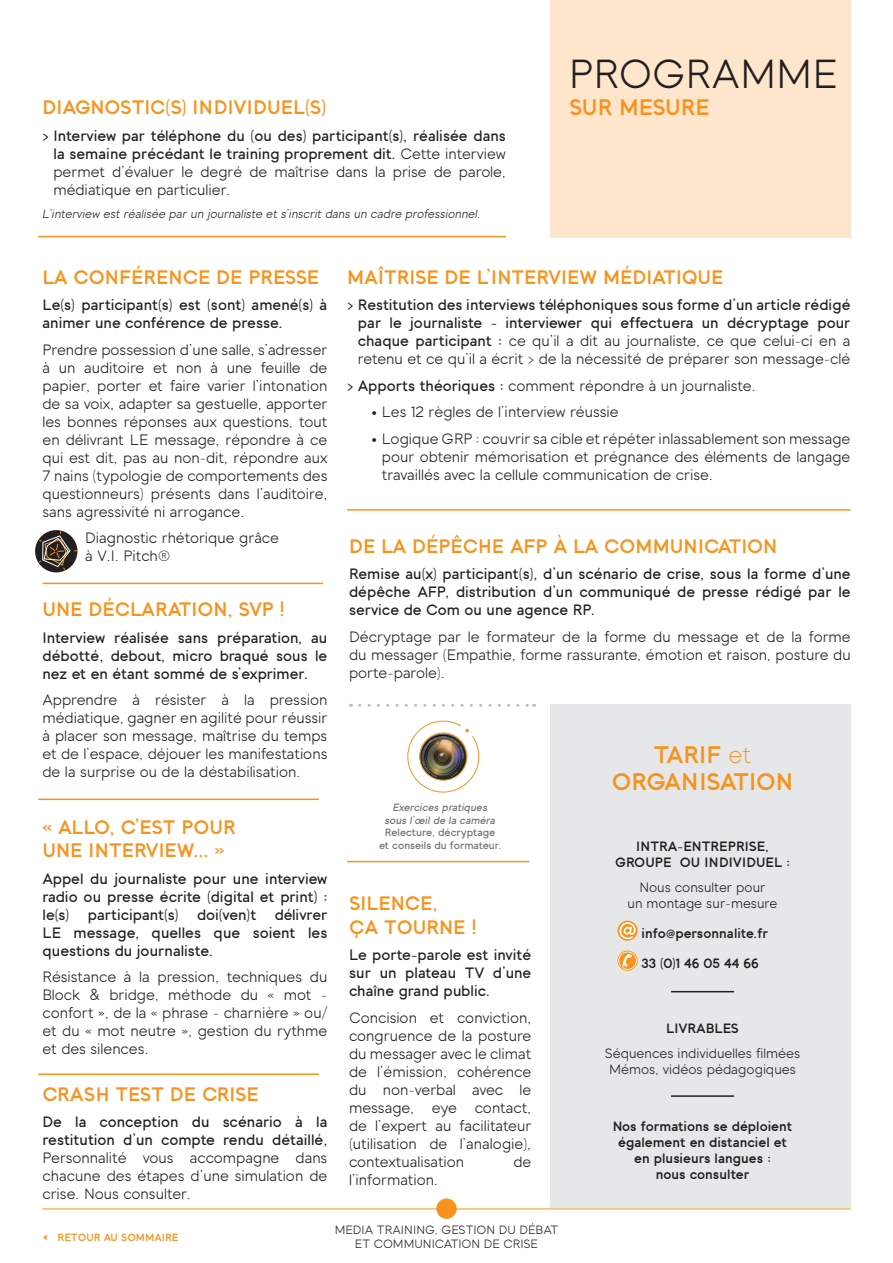
<style>
.page{position:relative;width:893px;height:1263px;background:#fff}
.page>*{position:absolute;margin:0;border:0;box-sizing:border-box;transform-origin:0 0}
.t1{font:40.5px "Toma Sans";color:#231f20}
.t2{font:700 24px/27px "Toma Sans";color:#f7931d;text-align:center}
.t3{font:700 22.5px "Toma Sans";color:#f7931d}
.t4{font:700 19.5px/23.4px "Toma Sans";color:#f7931d}
.t5{font:15px/18px "Toma Sans";color:#231f20;text-align:justify}
.t6{font:600 15px/18px "Toma Sans";color:#231f20;text-align:justify}
.t7{font:700 13.5px/16.2px "Toma Sans";color:#231f20;text-align:center}
.t8{font:13.5px/16.2px "Toma Sans";color:#231f20;text-align:center}
.t9{font:italic 12px "Toma Sans";color:#231f20}
.t10{font:12px "Toma Sans";color:#231f20}
.t11{font:600 10.5px "Toma Sans";color:#6c6d70}
.t12{font:italic 600 10.5px "Toma Sans";color:#6c6d70}
.t13{font:700 10.5px "Toma Sans";color:#f7931d}
.s1{font-weight:400}
.s2{font-weight:600}
.s3{font-weight:300}
.s4{font-family:"DIN2014";font-weight:800}
</style>
<div class="page">
<div style="left:551px;top:0;width:300px;height:237px;background:#fee6cc"></div>
<div style="left:551px;top:704px;width:300px;height:504px;background:#e6e7e9"></div>
<svg style="left:617px;top:921px;width:21px;height:20px"></svg>
<svg style="left:619px;top:922px;width:17px;height:17px"></svg>
<svg style="left:617px;top:951px;width:21px;height:20px"></svg>
<svg style="left:618px;top:951px;width:19px;height:19px"></svg>
<hr style="left:671px;top:991px;width:63px;height:1px;background:#231f20">
<hr style="left:671px;top:1095px;width:63px;height:2px;background:#231f20">
<hr style="left:38px;top:236px;width:468px;height:1px;background:#f7931d">
<hr style="left:43px;top:583px;width:280px;height:1px;background:#f7931d">
<hr style="left:38px;top:798px;width:281px;height:2px;background:#f7931d">
<hr style="left:38px;top:1073px;width:281px;height:2px;background:#f7931d">
<hr style="left:347px;top:861px;width:182px;height:1px;background:#f7931d">
<hr style="left:347px;top:509px;width:503px;height:2px;background:#f7931d">
<svg style="left:407px;top:720px;width:73px;height:73px"></svg>
<img style="left:420px;top:733px;width:47px;height:47px;border-radius:22px">
<div style="left:419px;top:732px;width:48px;height:49px;border:1px solid #f7931d;border-radius:50%"></div>
<svg style="left:360px;top:704px;width:175px;height:3px"></svg>
<svg style="left:35px;top:530px;width:42px;height:42px"></svg>
<svg style="left:38px;top:531px;width:39px;height:40px;background:#655c55"></svg>
<hr style="left:43px;top:1208px;width:807px;height:1px;background:#f7931d">
<div style="left:436px;top:1198px;width:21px;height:21px;border:1px solid #f7931d;border-radius:50%"></div>
<div style="left:437px;top:1199px;width:19px;height:19px;background:#f7931d;border-radius:50%"></div>
<p class="t4" style="left:43px;top:94px;width:285px">DIAGNOSTIC(S) INDIVIDUEL(S)</p>
<p class="t6" style="left:53px;top:125px;width:454px;text-indent:-11px">&gt; Interview par téléphone du (ou des) participant(s), réalisée dans la semaine précédant le training proprement dit. <span class="s1">Cette interview permet d’évaluer le degré de maîtrise dans la prise de parole, médiatique en particulier.</span></p>
<p class="t9" style="left:43px;top:204px;width:440px">L’interview est réalisée par un journaliste et s’inscrit dans un cadre professionnel.</p>
<p class="t1" style="left:569px;top:41px;width:270px">PROGRAMME</p>
<p class="t3" style="left:569px;top:88px;width:142px">SUR MESURE</p>
<p class="t4" style="left:43px;top:263px;width:278px">LA CONFÉRENCE DE PRESSE</p>
<p class="t6" style="left:43px;top:294px;width:286px">Le(s) participant(s) est (sont) amené(s) à animer une conférence de presse.</p>
<p class="t5" style="left:43px;top:339px;width:286px">Prendre possession d’une salle, s’adresser à un auditoire et non à une feuille de papier, porter et faire varier l’intonation de sa voix, adapter sa gestuelle, apporter les bonnes réponses aux questions, tout en délivrant LE message, répondre à ce qui est dit, pas au non-dit, répondre aux 7 nains (typologie de comportements des questionneurs) présents dans l’auditoire, sans agressivité ni arrogance.</p>
<p class="t5" style="left:85px;top:527px;width:196px">Diagnostic rhétorique grâce à V.I. Pitch®</p>
<p class="t4" style="left:43px;top:596px;width:244px">UNE DÉCLARATION, SVP !</p>
<p class="t6" style="left:43px;top:627px;width:286px">Interview réalisée sans préparation, au débotté, debout, micro braqué sous le nez et en étant sommé de s’exprimer.</p>
<p class="t5" style="left:43px;top:690px;width:286px">Apprendre à résister à la pression médiatique, gagner en agilité pour réussir à placer son message, maîtrise du temps et de l’espace, déjouer les manifestations de la surprise ou de la déstabilisation.</p>
<p class="t4" style="left:43px;top:813px;width:195px">« ALLO, C’EST POUR<br>UNE INTERVIEW… »</p>
<p class="t6" style="left:43px;top:868px;width:286px">Appel du journaliste pour une interview radio ou presse écrite (digital et print) : le(s) participant(s) doi(ven)t délivrer LE message, quelles que soient les questions du journaliste.</p>
<p class="t5" style="left:43px;top:967px;width:286px">Résistance à la pression, techniques du Block &amp; bridge, méthode du « mot - confort », de la « phrase - charnière » ou/ et du « mot neutre », gestion du rythme et des silences.</p>
<p class="t4" style="left:43px;top:1080px;width:218px">CRASH TEST DE CRISE</p>
<p class="t5" style="left:43px;top:1111px;width:286px"><span class="s2">De la conception du scénario à la restitution d’un compte rendu détaillé, </span>Personnalité vous accompagne dans chacune des étapes d’une simulation de crise. Nous consulter.</p>
<p class="t4" style="left:347px;top:263px;width:378px">MAÎTRISE DE L’INTERVIEW MÉDIATIQUE</p>
<p class="t6" style="left:358px;top:294px;width:494px;text-indent:-11px">&gt; Restitution des interviews téléphoniques sous forme d’un article rédigé par le journaliste - interviewer qui effectuera un décryptage pour chaque participant : <span class="s1">ce qu’il a dit au journaliste, ce que celui-ci en a retenu et ce qu’il a écrit &gt; de la nécessité de préparer son message-clé</span></p>
<p class="t5" style="left:347px;top:375px;width:410px"><span class="s2">&gt; Apports théoriques :</span> comment répondre à un journaliste.</p>
<p class="t5" style="left:371px;top:401px;width:249px">• Les 12 règles de l’interview réussie</p>
<p class="t5" style="left:382px;top:428px;width:470px;text-indent:-11px">• Logique GRP : couvrir sa cible et répéter inlassablement son message pour obtenir mémorisation et prégnance des éléments de langage travaillés avec la cellule communication de crise.</p>
<p class="t4" style="left:349px;top:532px;width:430px">DE LA DÉPÊCHE AFP À LA COMMUNICATION</p>
<p class="t6" style="left:349px;top:563px;width:503px">Remise au(x) participant(s), d’un scénario de crise, sous la forme d’une dépêche AFP, distribution d’un communiqué de presse rédigé par le service de Com ou une agence RP.</p>
<p class="t5" style="left:349px;top:626px;width:503px">Décryptage par le formateur de la forme du message et de la forme du messager (Empathie, forme rassurante, émotion et raison, posture du porte-parole).</p>
<p class="t12" style="left:393px;top:798px;width:96px">Exercices pratiques</p>
<p class="t12" style="left:385px;top:811px;width:112px">sous l’œil de la caméra</p>
<p class="t11" style="left:385px;top:824px;width:112px">Relecture, décryptage</p>
<p class="t11" style="left:379px;top:836px;width:124px">et conseils du formateur.</p>
<p class="t4" style="left:349px;top:889px;width:129px">SILENCE,<br>ÇA TOURNE !</p>
<p class="t6" style="left:349px;top:944px;width:184px">Le porte-parole est invité sur un plateau TV d’une chaîne grand public.</p>
<p class="t5" style="left:349px;top:1007px;width:184px">Concision et conviction, congruence de la posture du messager avec le climat de l’émission, cohérence du non-verbal avec le message, eye contact, de l’expert au facilitateur (utilisation de l’analogie), contextualisation</p>
<p class="t5" style="left:513px;top:1151px;width:19px">de</p>
<p class="t5" style="left:349px;top:1169px;width:91px">l’information.</p>
<p class="t2" style="left:612px;top:739px;width:183px">TARIF <span class="s3">et<br></span>ORGANISATION</p>
<p class="t7" style="left:615px;top:836px;width:177px">INTRA-ENTREPRISE,<br>GROUPE OU INDIVIDUEL :</p>
<p class="t8" style="left:628px;top:877px;width:151px">Nous consulter pour<br>un montage sur-mesure</p>
<p class="t7" style="left:642px;top:923px;width:128px">info@personnalite.fr</p>
<p class="t7" style="left:641px;top:953px;width:119px">33 (0)1 46 05 44 66</p>
<p class="t7" style="left:666px;top:1019px;width:74px">LIVRABLES</p>
<p class="t8" style="left:605px;top:1044px;width:197px">Séquences individuelles filmées</p>
<p class="t8" style="left:609px;top:1060px;width:188px">Mémos, vidéos pédagogiques</p>
<p class="t7" style="left:613px;top:1116px;width:181px">Nos formations se déploient</p>
<p class="t7" style="left:618px;top:1132px;width:170px">également en distanciel et</p>
<p class="t7" style="left:634px;top:1149px;width:138px">en plusieurs langues :</p>
<p class="t7" style="left:656px;top:1165px;width:95px">nous consulter</p>
<p class="t13" style="left:43px;top:1229px;width:137px"><span class="s4">&lt;</span> RETOUR AU SOMMAIRE</p>
<p class="t10" style="left:335px;top:1220px;width:225px">MEDIA TRAINING, GESTION DU DÉBAT</p>
<p class="t10" style="left:355px;top:1234px;width:185px">ET COMMUNICATION DE CRISE</p>
</div>
